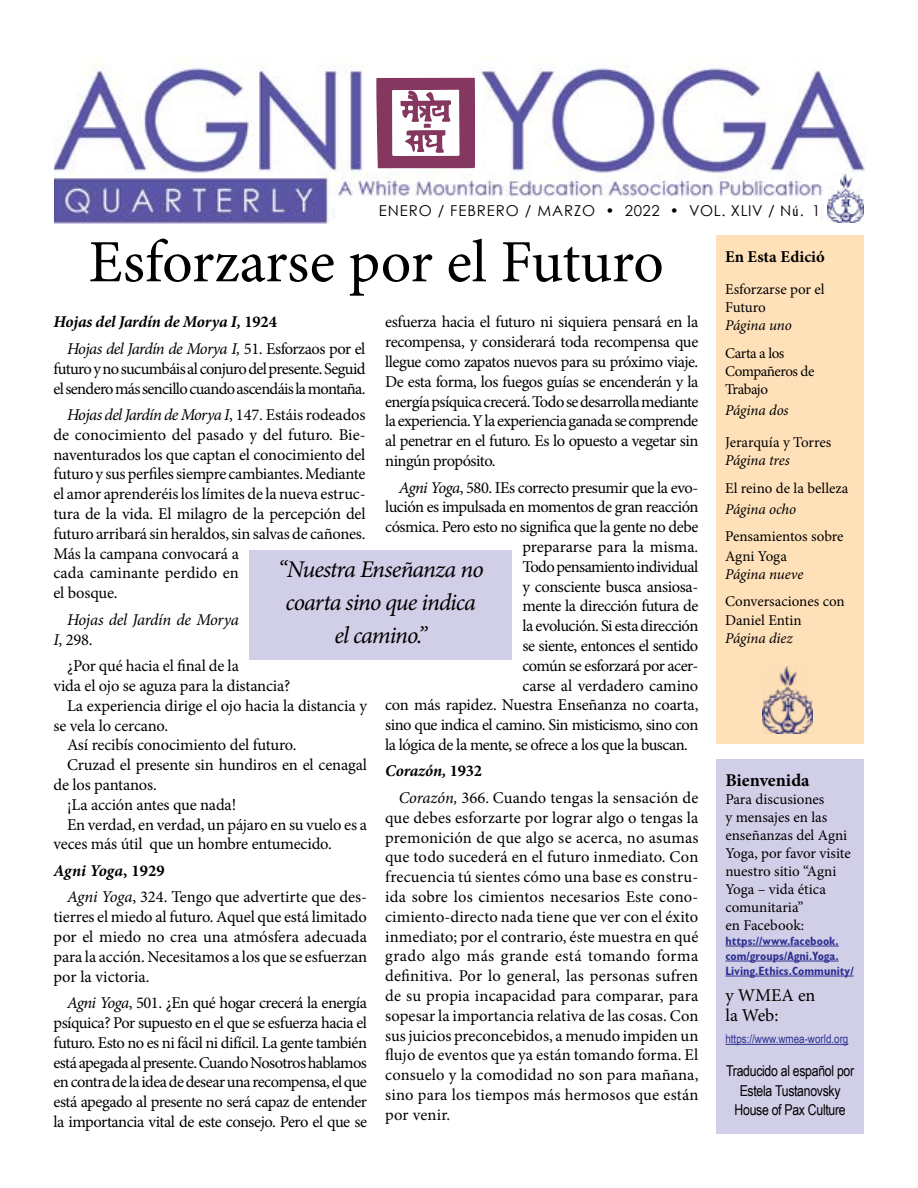
<style>
.page{position:relative;width:918px;height:1188px;background:#fff}
.page>*{position:absolute;margin:0;border:0;box-sizing:border-box;transform-origin:0 0}
.t1{font:60px "Minion Pro";letter-spacing:-.005em;color:#000}
.t2{font:italic 24px/33px "Minion Pro";letter-spacing:-.04em;color:#000;text-align:center}
.t3{font:18px/19.5px "Minion Pro";color:#000}
.t4{font:700 18px "Minion Pro";letter-spacing:-.005em;color:#000}
.t5{font:16.5px/19.8px "Minion Pro";letter-spacing:-.02em;color:#000;text-align:justify}
.t6{font:16.5px/19.8px "Minion Pro";letter-spacing:-.04em;color:#000}
.t7{font:16.5px/26.5px "Minion Pro";color:#000}
.t8{font:italic 700 16.5px/26.5px "Minion Pro";letter-spacing:-.015em;color:#000}
.t9{font:16.5px/26.5px "Minion Pro";letter-spacing:.01em;color:#000}
.t10{font:italic 16.5px/19.8px "Minion Pro";letter-spacing:-.025em;color:#000}
.t11{font:700 16.5px "Minion Pro";letter-spacing:.005em;color:#000}
.t12{font:15px/18px "Minion Pro";color:#000}
.t13{font:italic 15px "Minion Pro";letter-spacing:-.01em;color:#000}
.t14{font:15px/19.5px "Arial Narrow";letter-spacing:-.02em;color:#000;text-align:center}
.t15{font:15px "Century Gothic";letter-spacing:.06em;color:#000}
.t16{font:15px/18px "Minion Pro";letter-spacing:-.03em;color:#000}
.t17{font:700 condensed 12px/15px "Gill Sans";color:#2e3092}
.t18{font:12px "Arial Narrow";color:#2e3092}
.s1{font-family:"Myriad Pro";font-stretch:condensed}
.s2{font-style:normal}
.s3{font-weight:400}
.s4{font-weight:400;font-style:normal}
.s5{font-style:italic}
.s6{font-weight:700;font-style:italic}
.s7{font-weight:700}
</style>
<div class="page">
<div style="left:716px;top:236px;width:148px;height:508px;background:#ffe1b9"></div>
<div style="left:716px;top:759px;width:148px;height:375px;background:#d1cfe8"></div>
<hr style="left:725px;top:946px;width:114px;height:1px;background:#2e3092">
<hr style="left:725px;top:961px;width:114px;height:1px;background:#2e3092">
<hr style="left:725px;top:976px;width:129px;height:1px;background:#2e3092">
<hr style="left:725px;top:1044px;width:123px;height:1px;background:#2e3092">
<div style="left:249px;top:550px;width:263px;height:110px;background:#d1cfe8"></div>
<img style="left:54px;top:54px;width:811px;height:170px">
<div style="left:336px;top:205px;width:485px;height:22px;background:#fff"></div>
<div style="left:824px;top:176px;width:44px;height:48px;background:#fff"></div>
<img style="left:762px;top:666px;width:51px;height:67px">
<img style="left:828px;top:174px;width:36px;height:48px">
<div style="left:376px;top:76px;width:106px;height:92px;background:#fff"></div>
<svg style="left:376px;top:78px;width:99px;height:90px"></svg>
<p class="t15" style="left:379px;top:202px;width:443px">ENERO / FEBRERO / MARZO • 2022 • VOL. XLIV / N<span class="s1">ú</span>. 1</p>
<h1 class="t1" style="left:89px;top:222px;width:577px">Esforzarse por el Futuro</h1>
<p class="t8" style="left:67px;top:309px;width:300px;text-indent:-13px">Hojas del Jardín de Morya I, <span class="s2">1924<br></span><span class="s3">Hojas del Jardín de Morya I,</span> <span class="s4">51. Esforzaos por el</span></p>
<p class="t6" style="left:54px;top:359px;width:314px">futuro y no sucumbáis al conjuro del presente. Seguid el sendero más sencillo cuando ascendáis la montaña.</p>
<p class="t5" style="left:54px;top:405px;width:314px;text-align:left;text-indent:13px"><span class="s5">Hojas del Jardín de Morya I</span>, 147. Estáis rodeados de conocimiento del pasado y del futuro. Bie&shy;naventurados los que captan el conocimiento del futuro y sus perfiles siempre cambiantes. Mediante el amor aprenderéis los límites de la nueva estruc&shy;tura de la vida. El milagro de la percepción del futuro arribará sin heraldos, sin salvas de cañones.<br>Más la campana convocará a<br>cada caminante perdido en<br>el bosque.</p>
<p class="t10" style="left:54px;top:610px;width:187px;text-indent:13px">Hojas del Jardín de Morya<br>I<span class="s2">, 298.</span></p>
<p class="t5" style="left:67px;top:656px;width:173px">¿Por qué hacia el final de la</p>
<p class="t5" style="left:54px;top:676px;width:239px">vida el ojo se aguza para la distancia?</p>
<p class="t5" style="left:67px;top:696px;width:301px">La experiencia dirige el ojo hacia la distancia y</p>
<p class="t5" style="left:54px;top:715px;width:116px">se vela lo cercano.</p>
<p class="t5" style="left:67px;top:735px;width:231px">Así recibís conocimiento del futuro.</p>
<p class="t5" style="left:67px;top:755px;width:301px">Cruzad el presente sin hundiros en el cenagal</p>
<p class="t5" style="left:54px;top:775px;width:105px">de los pantanos.</p>
<p class="t5" style="left:67px;top:795px;width:171px">¡La acción antes que nada!</p>
<p class="t5" style="left:67px;top:814px;width:301px">En verdad, en verdad, un pájaro en su vuelo es a</p>
<p class="t5" style="left:54px;top:834px;width:280px">veces más útil que un hombre entumecido.</p>
<p class="t7" style="left:67px;top:857px;width:301px;text-indent:-14px"><span class="s6">Agni Yoga</span><span class="s7">, 1929<br></span><span class="s5">Agni Yoga</span>, 324. Tengo que advertirte que des-</p>
<p class="t5" style="left:54px;top:907px;width:315px">tierres el miedo al futuro. Aquel que está limitado por el miedo no crea una atmósfera adecuada para la acción. Necesitamos a los que se esfuerzan por la victoria.</p>
<p class="t5" style="left:54px;top:993px;width:315px;text-indent:14px"><span class="s5">Agni Yoga</span>, 501. ¿En qué hogar crecerá la energía psíquica? Por supuesto en el que se esfuerza hacia el futuro. Esto no es ni fácil ni difícil. La gente también está apegada al presente. Cuando Nosotros hablamos en contra de la idea de desear una recompensa, el que está apegado al presente no será capaz de entender la importancia vital de este consejo. Pero el que se</p>
<p class="t5" style="left:385px;top:312px;width:315px">esfuerza hacia el futuro ni siquiera pensará en la recompensa, y considerará toda recompensa que llegue como zapatos nuevos para su próximo viaje.<br>De esta forma, los fuegos guías se encenderán y la energía psíquica crecerá. Todo se desarrolla mediante la experiencia. Y la experiencia ganada se comprende al penetrar en el futuro. Es lo opuesto a vegetar sin ningún propósito.</p>
<p class="t5" style="left:399px;top:477px;width:301px"><span class="s5">Agni Yoga</span>, 580. IEs correcto presumir que la evo-</p>
<p class="t5" style="left:385px;top:497px;width:315px">lución es impulsada en momentos de gran reacción</p>
<p class="t5" style="left:385px;top:517px;width:315px">cósmica. Pero esto no significa que la gente no debe</p>
<p class="t7" style="left:522px;top:533px;width:177px">prepararse para la misma.</p>
<p class="t6" style="left:522px;top:557px;width:177px">Todo pensamiento individual</p>
<p class="t5" style="left:522px;top:576px;width:177px">y consciente busca ansiosa-</p>
<p class="t5" style="left:522px;top:596px;width:177px">mente la dirección futura de</p>
<p class="t5" style="left:522px;top:616px;width:177px">la evolución. Si esta dirección</p>
<p class="t5" style="left:522px;top:636px;width:177px">se siente, entonces el sentido</p>
<p class="t5" style="left:522px;top:656px;width:177px">común se esforzará por acer-</p>
<p class="t5" style="left:522px;top:675px;width:177px">carse al verdadero camino</p>
<p class="t5" style="left:385px;top:695px;width:315px">con más rapidez. Nuestra Enseñanza no coarta,</p>
<p class="t5" style="left:385px;top:715px;width:315px">sino que indica el camino. Sin misticismo, sino con</p>
<p class="t5" style="left:385px;top:735px;width:304px">la lógica de la mente, se ofrece a los que la buscan.</p>
<p class="t9" style="left:399px;top:758px;width:301px;text-indent:-13px"><span class="s6">Corazón,</span> <span class="s7">1932<br></span><span class="s5">Corazón,</span> 366. Cuando tengas la sensación de</p>
<p class="t5" style="left:385px;top:808px;width:315px">que debes esforzarte por lograr algo o tengas la premonición de que algo se acerca, no asumas que todo sucederá en el futuro inmediato. Con frecuencia tú sientes cómo una base es constru&shy;ida sobre los cimientos necesarios Este cono&shy;cimiento-directo nada tiene que ver con el éxito inmediato; por el contrario, éste muestra en qué grado algo más grande está tomando forma definitiva. Por lo general, las personas sufren de su propia incapacidad para comparar, para sopesar la importancia relativa de las cosas. Con sus juicios preconcebidos, a menudo impiden un flujo de eventos que ya están tomando forma. El consuelo y la comodidad no son para mañana, sino para los tiempos más hermosos que están por venir.</p>
<h2 class="t2" style="left:278px;top:553px;width:207px">“Nuestra Enseñanza no coarta sino que indica el camino.”</h2>
<p class="t11" style="left:725px;top:245px;width:101px">En Esta Edició</p>
<p class="t12" style="left:725px;top:280px;width:101px">Esforzarse por el<br>Futuro</p>
<p class="t13" style="left:725px;top:315px;width:68px">Página uno</p>
<p class="t16" style="left:725px;top:345px;width:91px">Carta a los<br>Compañeros de<br>Trabajo</p>
<p class="t13" style="left:725px;top:400px;width:65px">Página dos</p>
<p class="t12" style="left:725px;top:433px;width:108px">Jerarquía y Torres</p>
<p class="t13" style="left:725px;top:450px;width:66px">Página tres</p>
<p class="t12" style="left:725px;top:480px;width:125px">El reino de la belleza</p>
<p class="t13" style="left:725px;top:499px;width:73px">Página ocho</p>
<p class="t12" style="left:725px;top:527px;width:120px;line-height:19.5px">Pensamientos sobre<br>Agni Yoga</p>
<p class="t13" style="left:725px;top:564px;width:80px">Página nueve</p>
<p class="t12" style="left:725px;top:591px;width:121px;line-height:19.5px">Conversaciones con<br>Daniel Entin</p>
<p class="t13" style="left:725px;top:628px;width:69px">Página diez</p>
<p class="t4" style="left:725px;top:767px;width:86px">Bienvenida</p>
<p class="t12" style="left:725px;top:790px;width:127px">Para discusiones<br>y mensajes en las enseñanzas del Agni<br>Yoga, por favor visite nuestro sitio “Agni<br>Yoga – vida ética comunitaria”<br>en Facebook:</p>
<p class="t17" style="left:725px;top:933px;width:130px">https://www.facebook. com/groups/Agni.Yoga.<br>Living.Ethics.Community/</p>
<p class="t3" style="left:725px;top:986px;width:92px">y WMEA en la Web:</p>
<p class="t18" style="left:725px;top:1030px;width:125px">https://www.wmea-world.org</p>
<p class="t14" style="left:726px;top:1060px;width:130px">Traducido al español por<br>Estela Tustanovsky<br>House of Pax Culture</p>
</div>
